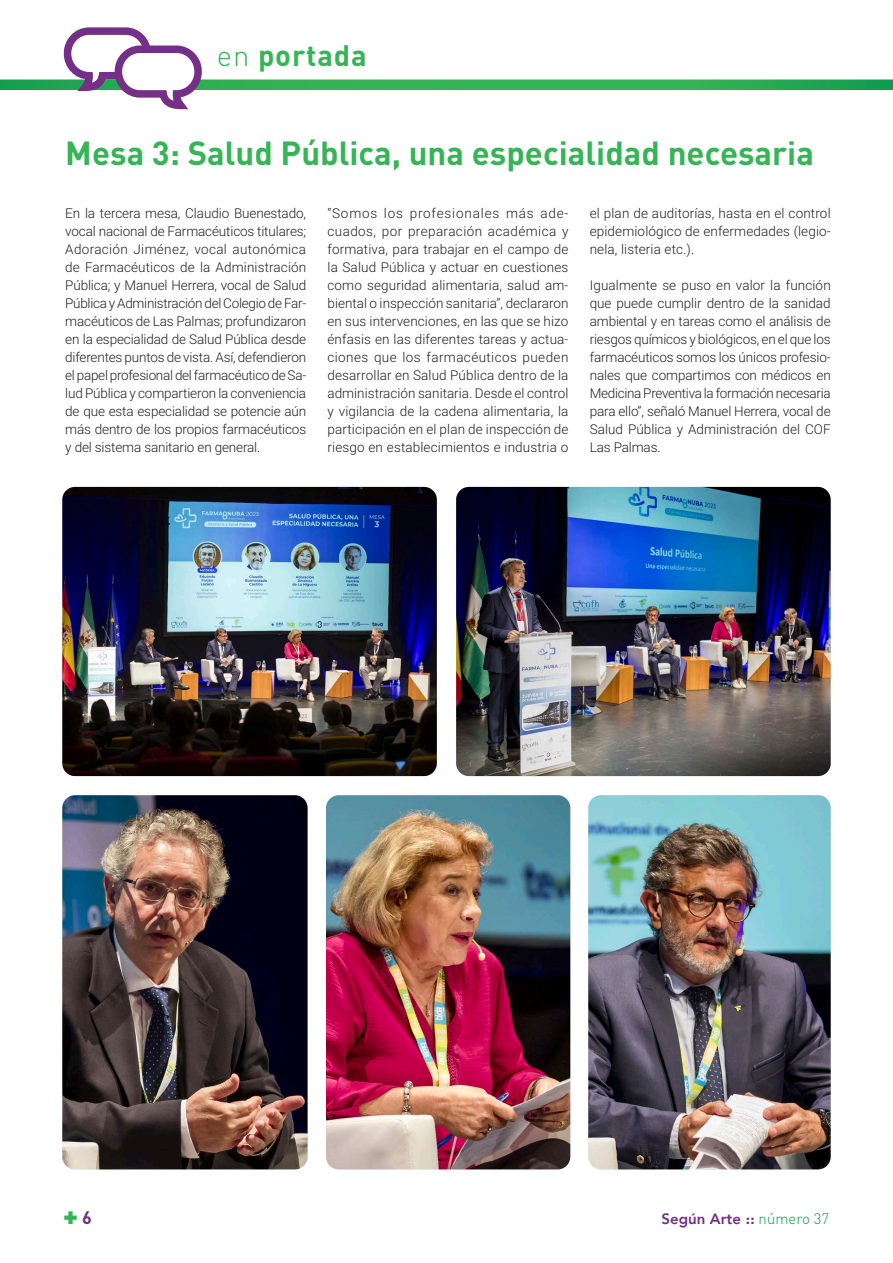
<style>
.page{position:relative;width:893px;height:1263px;background:#fff}
.page>*{position:absolute;margin:0;border:0;box-sizing:border-box;transform-origin:0 0}
.ENTRADILLA{font:700 33px "DIN Pro";color:#35b556}
.t1{font:700 29.25px "DIN Pro";letter-spacing:.03em;color:#35b556}
.t2{font:700 18px "DIN Pro";color:#742f86}
.t3{font:800 15px "Avenir";color:#742f86}
.TEXTO{font:300 13.5px/18px "Roboto";letter-spacing:.005em;color:#231f20;text-align:justify}
.s1{font-weight:300}
.s2{font-family:"DIN Pro";font-weight:700}
.s3{font-family:"DIN Pro";font-weight:300;color:#0f9b4f}
</style>
<div class="page">
<svg style="left:0;top:80px;width:893px;height:10px;background:#2dae54"></svg>
<svg style="left:60px;top:27px;width:146px;height:83px"></svg>
<img style="left:62px;top:487px;width:375px;height:289px">
<img style="left:62px;top:795px;width:246px;height:374px">
<img style="left:456px;top:487px;width:375px;height:289px">
<img style="left:326px;top:795px;width:244px;height:374px">
<img style="left:588px;top:795px;width:243px;height:374px">
<p class="t1" style="left:217px;top:31px;width:151px"><span class="s1">en</span> portada</p>
<p class="ENTRADILLA" style="left:65px;top:125px;width:750px">Mesa 3: Salud Pública, una especialidad necesaria</p>
<p class="TEXTO" style="left:65px;top:203px;width:242px">En la tercera mesa, Claudio Buenestado, vocal nacional de Farmacéuticos titulares; Adoración Jiménez, vocal autonómica de Farmacéuticos de la Administración Pública; y Manuel Herrera, vocal de Salud Pública y Administración del Colegio de Far&shy;macéuticos de Las Palmas; profundizaron en la especialidad de Salud Pública desde diferentes puntos de vista. Así, defendieron el papel profesional del farmacéutico de Sa&shy;lud Pública y compartieron la conveniencia de que esta especialidad se potencie aún más dentro de los propios farmacéuticos y del sistema sanitario en general.</p>
<p class="TEXTO" style="left:327px;top:203px;width:243px">“Somos los profesionales más ade&shy;cuados, por preparación académica y formativa, para trabajar en el campo de la Salud Pública y actuar en cuestiones como seguridad alimentaria, salud am&shy;biental o inspección sanitaria”, declararon en sus intervenciones, en las que se hizo énfasis en las diferentes tareas y actua&shy;ciones que los farmacéuticos pueden desarrollar en Salud Pública dentro de la administración sanitaria. Desde el control y vigilancia de la cadena alimentaria, la participación en el plan de inspección de riesgo en establecimientos e industria o</p>
<p class="TEXTO" style="left:590px;top:203px;width:242px">el plan de auditorías, hasta en el control epidemiológico de enfermedades (legio&shy;nela, listeria etc.).</p>
<p class="TEXTO" style="left:590px;top:275px;width:242px">Igualmente se puso en valor la función que puede cumplir dentro de la sanidad ambiental y en tareas como el análisis de riesgos químicos y biológicos, en el que los farmacéuticos somos los únicos profesio&shy;nales que compartimos con médicos en Medicina Preventiva la formación necesaria para ello”, señaló Manuel Herrera, vocal de Salud Pública y Administración del COF Las Palmas.</p>
<h3 class="t2" style="left:82px;top:1202px;width:11px">6</h3>
<p class="t3" style="left:662px;top:1207px;width:169px">Según Arte <span class="s2">::</span> <span class="s3">número 37</span></p>
</div>
